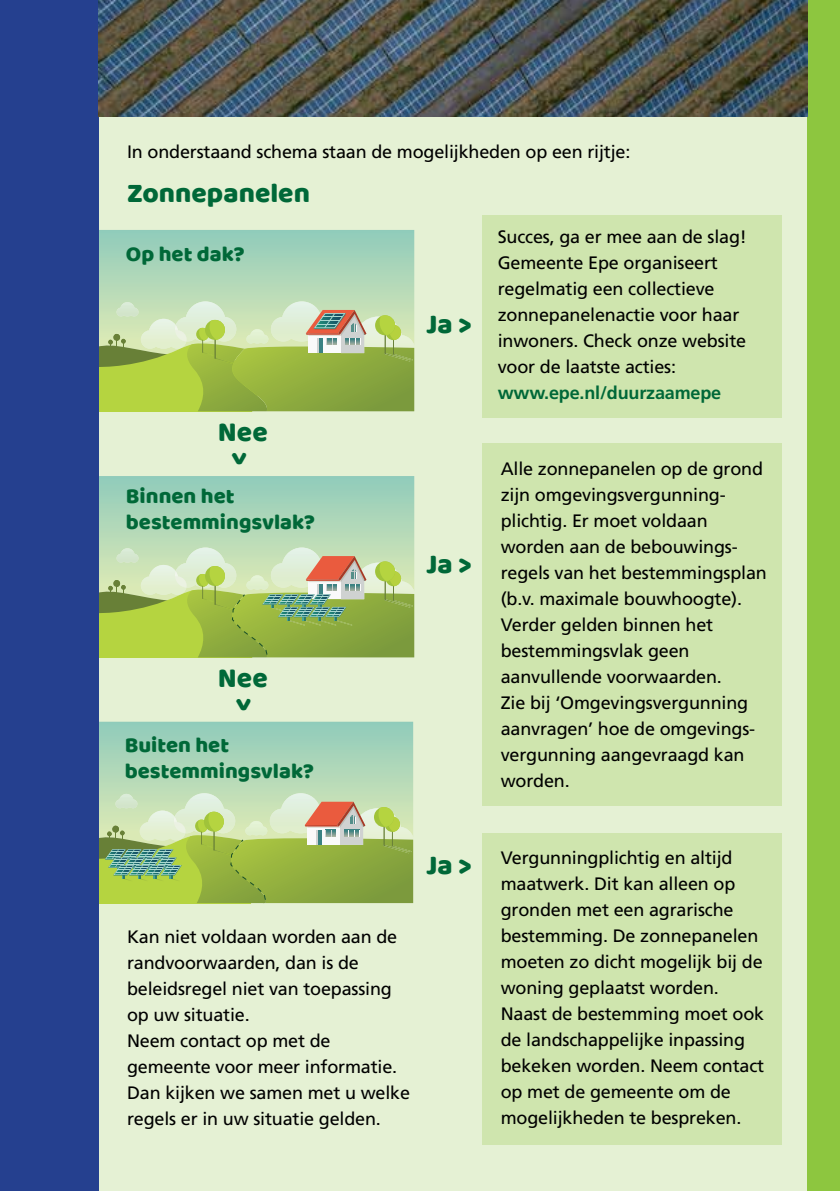
<style>
.page{position:relative;width:840px;height:1191px;background:#fff}
.page>*{position:absolute;margin:0;border:0;box-sizing:border-box;transform-origin:0 0}
.t1{font:28px "Baloo";color:#006838}
.t2{font:22px/26px "Baloo";color:#006838}
.t3{font:18px/26px "Frutiger";letter-spacing:-.01em;color:#000}
.t4{font:700 18px "Frutiger";letter-spacing:-.01em;color:#006838}
</style>
<div class="page">
<div style="left:96px;top:116px;width:710px;height:1075px;background:#e5f1d4"></div>
<div style="left:482px;top:443px;width:299px;height:362px;background:#cfe5ae"></div>
<div style="left:482px;top:215px;width:299px;height:202px;background:#cfe5ae"></div>
<div style="left:807px;top:0;width:32px;height:1191px;background:#8dc63f"></div>
<svg style="left:99px;top:230px;width:315px;height:181px;background:#accc8e"></svg>
<svg style="left:99px;top:476px;width:315px;height:181px;background:#abca8f"></svg>
<svg style="left:99px;top:721px;width:314px;height:182px;background:#abca90"></svg>
<div style="left:0;top:0;width:99px;height:1191px;background:#25408f"></div>
<div style="left:482px;top:833px;width:299px;height:311px;background:#cfe5ae"></div>
<img style="left:99px;top:0;width:708px;height:116px">
<p class="t3" style="left:127px;top:138px;width:504px">In onderstaand schema staan de mogelijkheden op een rijtje:</p>
<h1 class="t1" style="left:127px;top:176px;width:184px">Zonnepanelen</h1>
<p class="t3" style="left:497px;top:224px;width:250px">Succes, ga er mee aan de slag!<br>Gemeente Epe organiseert regelmatig een collectieve zonnepanelenactie voor haar inwoners. Check onze website voor de laatste acties:</p>
<p class="t4" style="left:497px;top:382px;width:225px">www.epe.nl/duurzaamepe</p>
<p class="t2" style="left:126px;top:240px;width:120px">Op het dak?</p>
<h1 class="t1" style="left:426px;top:306px;width:47px">Ja &gt;</h1>
<h1 class="t1" style="left:218px;top:415px;width:51px">Nee</h1>
<h1 class="t1" style="left:258px;top:452px;width:15px;rotate:90deg">&gt;</h1>
<p class="t2" style="left:126px;top:483px;width:190px">Binnen het bestemmingsvlak?</p>
<h1 class="t1" style="left:426px;top:547px;width:47px">Ja &gt;</h1>
<h1 class="t1" style="left:218px;top:661px;width:51px">Nee</h1>
<h1 class="t1" style="left:262px;top:698px;width:15px;rotate:90deg">&gt;</h1>
<p class="t2" style="left:125px;top:731px;width:190px">Buiten het bestemmingsvlak?</p>
<h1 class="t1" style="left:426px;top:847px;width:47px">Ja &gt;</h1>
<p class="t3" style="left:127px;top:923px;width:284px">Kan niet voldaan worden aan de randvoorwaarden, dan is de beleidsregel niet van toepassing op uw situatie.<br>Neem contact op met de gemeente voor meer informatie.<br>Dan kijken we samen met u welke regels er in uw situatie gelden.</p>
<p class="t3" style="left:500px;top:455px;width:267px">Alle zonnepanelen op de grond zijn omgevingsvergunning&shy;plichtig. Er moet voldaan worden aan de bebouwings&shy;regels van het bestemmingsplan (b.v. maximale bouwhoogte).<br>Verder gelden binnen het bestemmingsvlak geen aanvullende voorwaarden.<br>Zie bij ‘Omgevingsvergunning aanvragen’ hoe de omgevings&shy;vergunning aangevraagd kan worden.</p>
<p class="t3" style="left:500px;top:844px;width:265px">Vergunningplichtig en altijd maatwerk. Dit kan alleen op gronden met een agrarische bestemming. De zonnepanelen moeten zo dicht mogelijk bij de woning geplaatst worden.<br>Naast de bestemming moet ook de landschappelijke inpassing bekeken worden. Neem contact op met de gemeente om de mogelijkheden te bespreken.</p>
</div>
